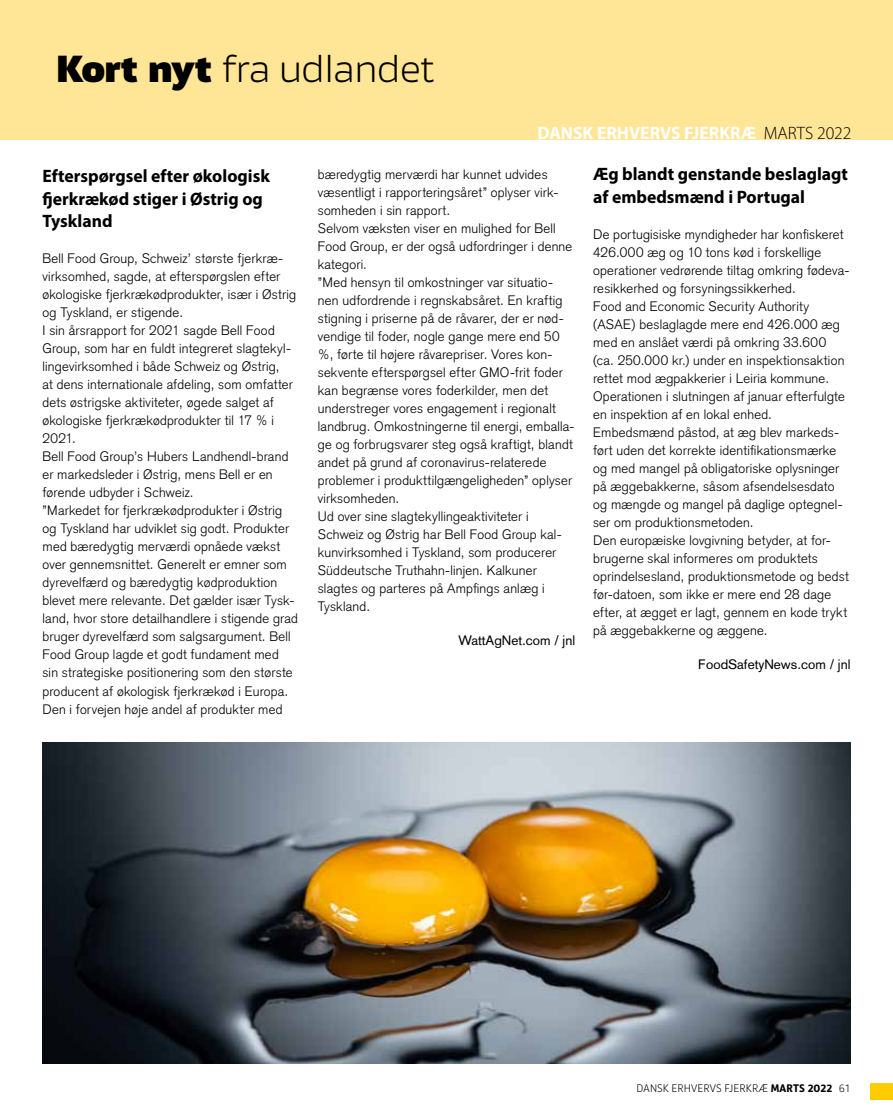
<style>
.page{position:relative;width:893px;height:1106px;background:#fff}
.page>*{position:absolute;margin:0;border:0;box-sizing:border-box;transform-origin:0 0}
.t1{font:300 36px "Akwe Pro Ext";letter-spacing:-.02em;color:#000}
.t2{font:700 18px/22.5px "Myriad Pro";color:#000}
.t3{font:700 18px "Myriad Pro";color:#fff}
.t4{font:300 13.5px/18px "Akzidenz Grotesk";letter-spacing:.015em;color:#000}
.t5{font:13.5px "Akzidenz Grotesk";color:#000}
.t6{font:300 10.5px "Akwe Pro";letter-spacing:-.01em;color:#000}
.s1{font-weight:900}
.s2{font-weight:300;color:#000}
.s3{font-weight:700}
</style>
<div class="page">
<div style="left:0;top:0;width:893px;height:139px;background:#ffe596"></div>
<img style="left:43px;top:742px;width:807px;height:321px">
<div style="left:871px;top:1082px;width:22px;height:17px;background:#fc0"></div>
<h1 class="t1" style="left:56px;top:43px;width:380px"><span class="s1">Kort nyt</span> fra udlandet</h1>
<h2 class="t3" style="left:537px;top:121px;width:316px">DANSK ERHVERVS FJERKRÆ <span class="s2">MARTS 2022</span></h2>
<h2 class="t2" style="left:43px;top:164px;width:229px">Efterspørgsel efter økologisk fjerkrækød stiger i Østrig og<br>Tyskland</h2>
<p class="t4" style="left:43px;top:250px;width:257px">Bell Food Group, Schweiz’ største fjerkræ&shy;virksomhed, sagde, at efterspørgslen efter økologiske fjerkrækødprodukter, især i Østrig og Tyskland, er stigende.<br>I sin årsrapport for 2021 sagde Bell Food Group, som har en fuldt integreret slagtekyl&shy;lingevirksomhed i både Schweiz og Østrig,<br>at dens internationale afdeling, som omfatter dets østrigske aktiviteter, øgede salget af økologiske fjerkrækødprodukter til 17 % i 2021.<br>Bell Food Group’s Hubers Landhendl-brand er markedsleder i Østrig, mens Bell er en førende udbyder i Schweiz.<br>”Markedet for fjerkrækødprodukter i Østrig og Tyskland har udviklet sig godt. Produkter med bæredygtig merværdi opnåede vækst over gennemsnittet. Generelt er emner som dyrevelfærd og bæredygtig kødproduktion blevet mere relevante. Det gælder især Tysk&shy;land, hvor store detailhandlere i stigende grad bruger dyrevelfærd som salgsargument. Bell Food Group lagde et godt fundament med<br>sin strategiske positionering som den største producent af økologisk fjerkrækød i Europa.<br>Den i forvejen høje andel af produkter med</p>
<p class="t4" style="left:318px;top:165px;width:258px">bæredygtig merværdi har kunnet udvides væsentligt i rapporteringsåret” oplyser virk&shy;somheden i sin rapport.<br>Selvom væksten viser en mulighed for Bell Food Group, er der også udfordringer i denne kategori.<br>”Med hensyn til omkostninger var situatio&shy;nen udfordrende i regnskabsåret. En kraftig stigning i priserne på de råvarer, der er nød&shy;vendige til foder, nogle gange mere end 50 %, førte til højere råvarepriser. Vores kon&shy;sekvente efterspørgsel efter GMO-frit foder kan begrænse vores foderkilder, men det understreger vores engagement i regionalt landbrug. Omkostningerne til energi, emballa&shy;ge og forbrugsvarer steg også kraftigt, blandt andet på grund af coronavirus-relaterede problemer i produkttilgængeligheden” oplyser virksomheden.<br>Ud over sine slagtekyllingeaktiviteter i Schweiz og Østrig har Bell Food Group kal&shy;kunvirksomhed i Tyskland, som producerer Süddeutsche Truthahn-linjen. Kalkuner slagtes og parteres på Ampfings anlæg i Tyskland.</p>
<p class="t5" style="left:458px;top:632px;width:118px">WattAgNet.com / jnl</p>
<h2 class="t2" style="left:593px;top:162px;width:256px">Æg blandt genstande beslaglagt af embedsmænd i Portugal</h2>
<p class="t4" style="left:593px;top:225px;width:258px">De portugisiske myndigheder har konfiskeret 426.000 æg og 10 tons kød i forskellige operationer vedrørende tiltag omkring fødeva&shy;resikkerhed og forsyningssikkerhed.<br>Food and Economic Security Authority (ASAE) beslaglagde mere end 426.000 æg med en anslået værdi på omkring 33.600 (ca. 250.000 kr.) under en inspektionsaktion rettet mod ægpakkerier i Leiria kommune.<br>Operationen i slutningen af januar efterfulgte en inspektion af en lokal enhed.<br>Embedsmænd påstod, at æg blev markeds&shy;ført uden det korrekte identifikationsmærke og med mangel på obligatoriske oplysninger på æggebakkerne, såsom afsendelsesdato og mængde og mangel på daglige optegnel&shy;ser om produktionsmetoden.<br>Den europæiske lovgivning betyder, at for&shy;brugerne skal informeres om produktets oprindelsesland, produktionsmetode og bedst før-datoen, som ikke er mere end 28 dage efter, at ægget er lagt, gennem en kode trykt på æggebakkerne og æggene.</p>
<p class="t5" style="left:698px;top:656px;width:154px">FoodSafetyNews.com / jnl</p>
<p class="t6" style="left:636px;top:1080px;width:215px">DANSK ERHVERVS FJERKRÆ <span class="s3">MARTS 2022</span> 61</p>
</div>
